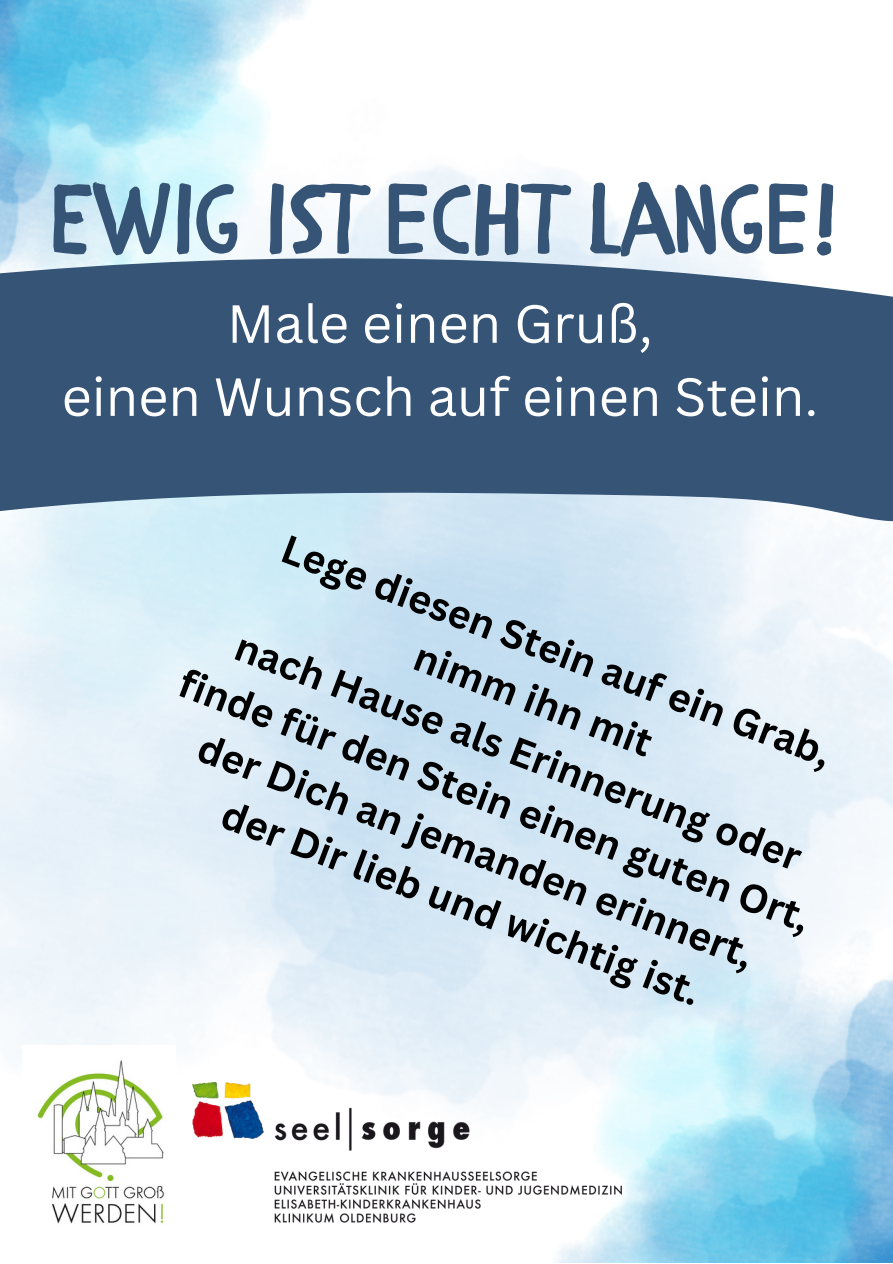
<style>
.page{position:relative;width:893px;height:1264px;background:#fff}
.page>*{position:absolute;margin:0;border:0;box-sizing:border-box;transform-origin:0 0}
.t1{font:99.75px "CHILDRENONE";color:#355476}
.t2{font:52.35px "Canva Sans";color:#fff}
.t3{font:700 39px/54px "Canva Sans";color:#000;text-align:center}
</style>
<div class="page">
<img style="left:0;top:166px;width:892px;height:1057px">
<img style="left:0;top:0;width:391px;height:233px">
<img style="left:471px;top:866px;width:421px;height:396px">
<svg style="left:0;top:233px;width:892px;height:326px;background:#67819c"></svg>
<img style="left:22px;top:1045px;width:153px;height:179px">
<img style="left:193px;top:1082px;width:428px;height:140px">
<p class="t1" style="left:52px;top:132px;width:789px">EWIG IST ECHT LANGE!</p>
<p class="t2" style="left:227px;top:287px;width:427px">Male einen Gruß,</p>
<p class="t2" style="left:62px;top:360px;width:758px">einen Wunsch auf einen Stein.</p>
<p class="t3" style="left:294px;top:519px;width:586px;rotate:21deg">Lege diesen Stein auf ein Grab, nimm ihn mit</p>
<p class="t3" style="left:211px;top:603px;width:673px;rotate:21deg">nach Hause als Erinnerung oder finde für den Stein einen guten Ort,</p>
<p class="t3" style="left:210px;top:718px;width:592px;rotate:21deg">der Dich an jemanden erinnert,</p>
<p class="t3" style="left:233px;top:785px;width:510px;rotate:21deg">der Dir lieb und wichtig ist.</p>
</div>
